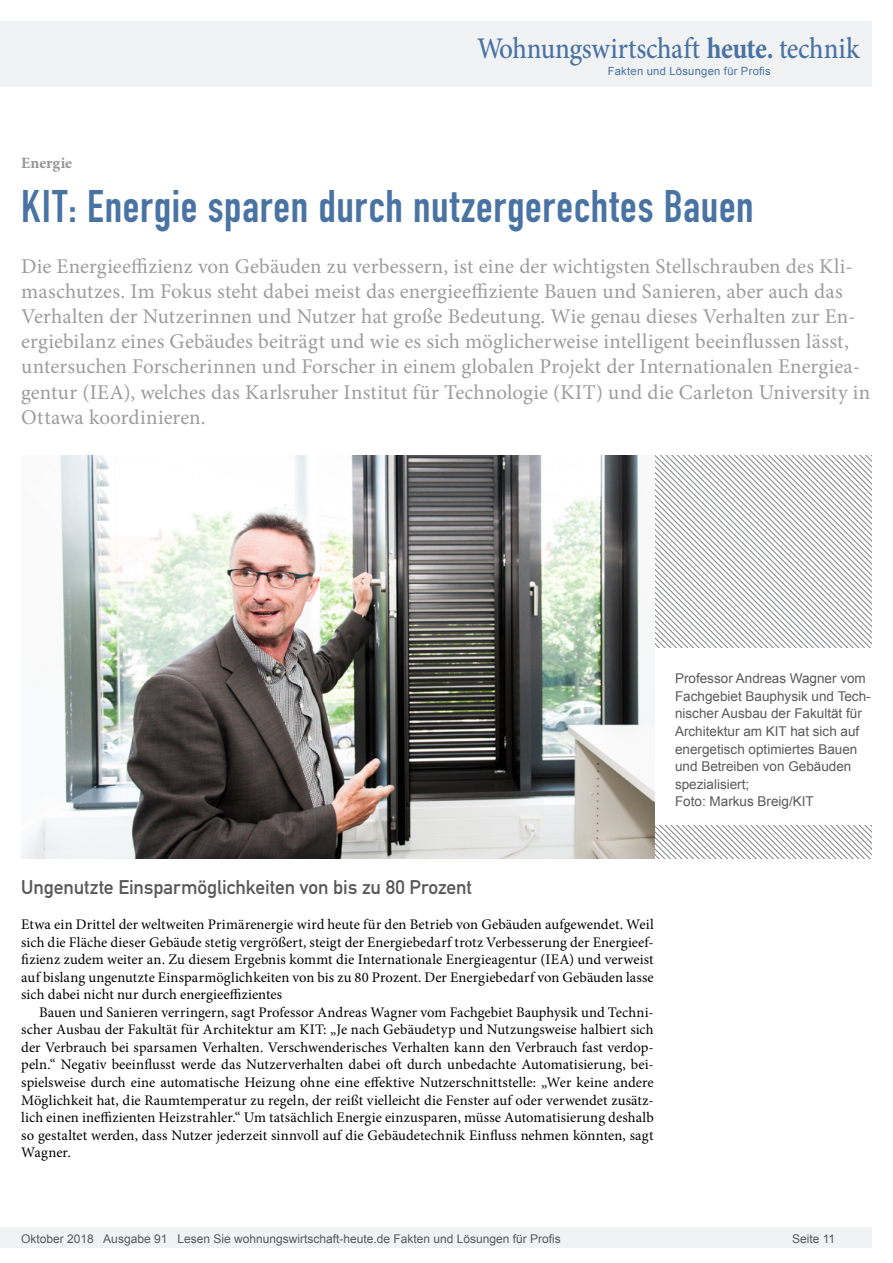
<style>
.page{position:relative;width:893px;height:1263px;background:#fff}
.page>*{position:absolute;margin:0;border:0;box-sizing:border-box;transform-origin:0 0}
.Überschrift_Groß{font:45px "DIN Engschrift";letter-spacing:.015em;color:#4973a3}
.t1{font:500 30px "Minion Pro";letter-spacing:-.01em;color:#4973a3;scale:.9 1}
.Anlesetext{font:21px/25.2px "Minion Pro";letter-spacing:.005em;color:#9c9c9c}
.Überschrift_Grau{font:19.5px "DIN Mittelschrift";letter-spacing:-.005em;color:#595959}
.Kategorie{font:700 15.75px "Minion Pro";color:#939393}
.Fliesstext{font:14.7px/17.5px "Minion Pro";letter-spacing:.01em;color:#000;text-align:justify}
.Fließtext_erste_Zeil{font:14.7px/17.5px "Minion Pro";letter-spacing:.005em;color:#000;text-align:justify}
.Bildunterschrift{font:13.5px/17.5px "Arial";color:#595959}
.t2{font:12px "Arial";color:#595959}
.t3{font:11.25px "Arial";letter-spacing:.025em;color:#4973a3}
.s1{font-weight:700}
</style>
<div class="page">
<div style="left:0;top:1227px;width:872px;height:20px;background:#f1f2f3"></div>
<div style="left:0;top:21px;width:872px;height:66px;background:#f1f2f3"></div>
<svg style="left:655px;top:455px;width:217px;height:95px"></svg>
<svg style="left:654px;top:550px;width:218px;height:309px"></svg>
<div style="left:654px;top:648px;width:237px;height:176px;background:#fff"></div>
<img style="left:21px;top:455px;width:633px;height:404px">
<h2 class="t1" style="left:477px;top:28px;width:426px">Wohnungswirtschaft <span class="s1">heute.</span> technik</h2>
<p class="t3" style="left:608px;top:63px;width:165px">Fakten und Lösungen für Profis</p>
<p class="Kategorie" style="left:21px;top:152px;width:52px">Energie</p>
<p class="Überschrift_Groß" style="left:21px;top:180px;width:734px">KIT: Energie sparen durch nutzergerechtes Bauen</p>
<p class="Anlesetext" style="left:21px;top:253px;width:851px">Die Energieeffizienz von Gebäuden zu verbessern, ist eine der wichtigsten Stellschrauben des Kli&shy;maschutzes. Im Fokus steht dabei meist das energieeffiziente Bauen und Sanieren, aber auch das Verhalten der Nutzerinnen und Nutzer hat große Bedeutung. Wie genau dieses Verhalten zur En&shy;ergiebilanz eines Gebäudes beiträgt und wie es sich möglicherweise intelligent beeinflussen lässt, untersuchen Forscherinnen und Forscher in einem globalen Projekt der Internationalen Energiea&shy;gentur (IEA), welches das Karlsruher Institut für Technologie (KIT) und die Carleton University in Ottawa koordinieren.</p>
<p class="Bildunterschrift" style="left:675px;top:670px;width:197px">Professor Andreas Wagner vom<br>Fachgebiet Bauphysik und Tech&shy;nischer Ausbau der Fakultät für<br>Architektur am KIT hat sich auf energetisch optimiertes Bauen und Betreiben von Gebäuden spezialisiert;</p>
<p class="Bildunterschrift" style="left:675px;top:793px;width:140px">Foto: Markus Breig/KIT</p>
<p class="Überschrift_Grau" style="left:21px;top:876px;width:452px">Ungenutzte Einsparmöglichkeiten von bis zu 80 Prozent</p>
<p class="Fließtext_erste_Zeil" style="left:21px;top:916px;width:634px">Etwa ein Drittel der weltweiten Primärenergie wird heute für den Betrieb von Gebäuden aufgewendet. Weil sich die Fläche dieser Gebäude stetig vergrößert, steigt der Energiebedarf trotz Verbesserung der Energieef&shy;fizienz zudem weiter an. Zu diesem Ergebnis kommt die Internationale Energieagentur (IEA) und verweist auf bislang ungenutzte Einsparmöglichkeiten von bis zu 80 Prozent. Der Energiebedarf von Gebäuden lasse sich dabei nicht nur durch energieeffizientes</p>
<p class="Fliesstext" style="left:21px;top:1003px;width:634px;text-indent:18px">Bauen und Sanieren verringern, sagt Professor Andreas Wagner vom Fachgebiet Bauphysik und Techni&shy;scher Ausbau der Fakultät für Architektur am KIT: „Je nach Gebäudetyp und Nutzungsweise halbiert sich der Verbrauch bei sparsamen Verhalten. Verschwenderisches Verhalten kann den Verbrauch fast verdop&shy;peln.“ Negativ beeinflusst werde das Nutzerverhalten dabei oft durch unbedachte Automatisierung, bei&shy;spielsweise durch eine automatische Heizung ohne eine effektive Nutzerschnittstelle: „Wer keine andere Möglichkeit hat, die Raumtemperatur zu regeln, der reißt vielleicht die Fenster auf oder verwendet zusätz&shy;lich einen ineffizienten Heizstrahler.“ Um tatsächlich Energie einzusparen, müsse Automatisierung deshalb so gestaltet werden, dass Nutzer jederzeit sinnvoll auf die Gebäudetechnik Einfluss nehmen könnten, sagt Wagner.</p>
<p class="t2" style="left:21px;top:1230px;width:541px">Oktober 2018 Ausgabe 91 Lesen Sie wohnungswirtschaft-heute.de Fakten und Lösungen für Profis</p>
<p class="t2" style="left:792px;top:1231px;width:45px">Seite 11</p>
</div>
